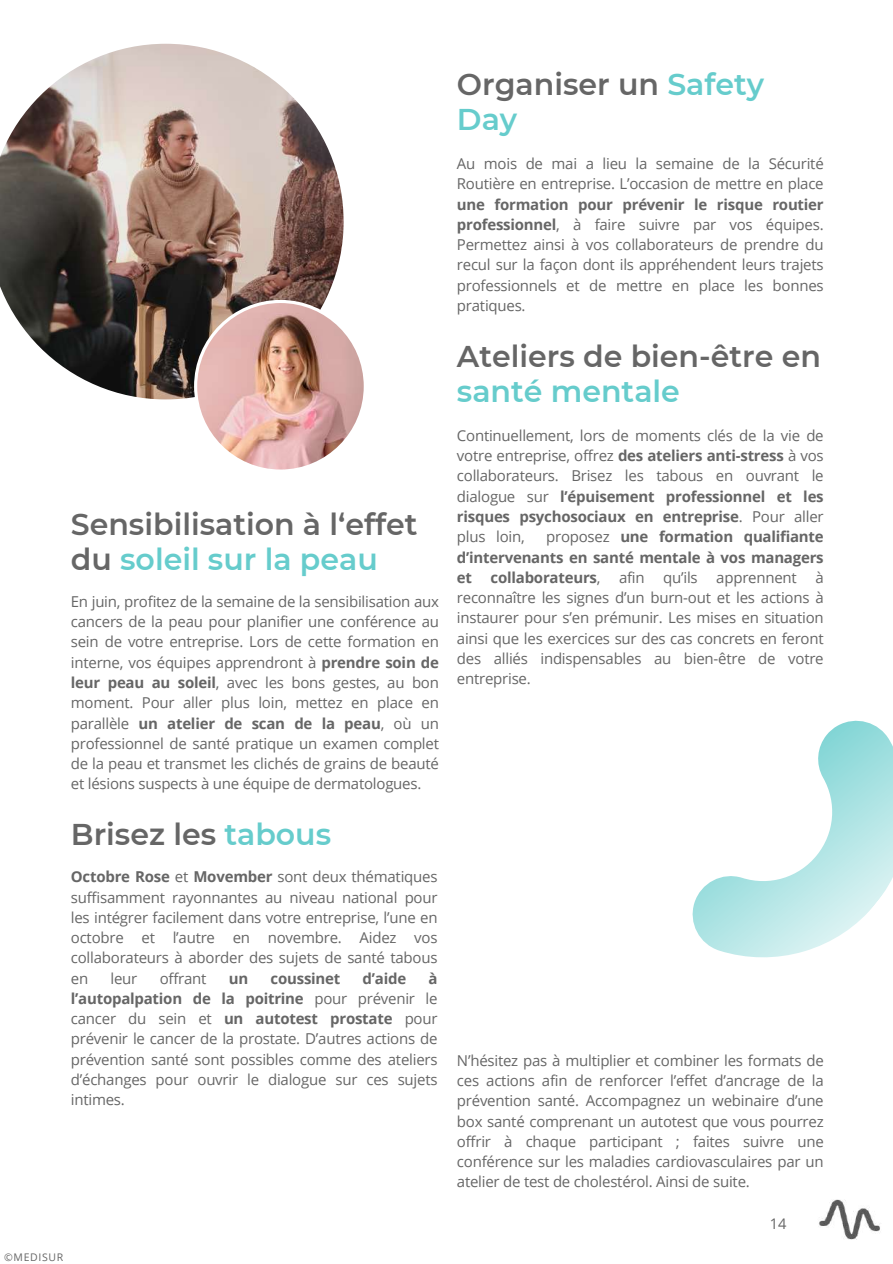
<style>
.page{position:relative;width:893px;height:1264px;background:#fff}
.page>*{position:absolute;margin:0;border:0;box-sizing:border-box;transform-origin:0 0}
.t1{font:600 30px/34.8px "Montserrat";color:#666}
.t2{font:600 30px "Montserrat";color:#6cc}
.t3{font:15px/20.2px "Open Sans";letter-spacing:-.015em;color:#666;text-align:justify}
.t4{font:700 15px "Open Sans";letter-spacing:-.015em;color:#666}
.t5{font:14.7px "Open Sans";color:#666}
.t6{font:10.5px "Open Sans";letter-spacing:.06em;color:#666}
.s1{color:#6cc}
.s2{font-weight:700}
</style>
<div class="page">
<img style="left:819px;top:1199px;width:61px;height:41px">
<img style="left:0;top:44px;width:343px;height:355px">
<img style="left:194px;top:300px;width:170px;height:170px">
<svg style="left:692px;top:720px;width:200px;height:238px"></svg>
<h1 class="t1" style="left:71px;top:506px;width:348px">Sensibilisation à l‘effet du <span class="s1">soleil sur la peau</span></h1>
<p class="t3" style="left:71px;top:591px;width:369px">En juin, profitez de la semaine de la sensibilisation aux cancers de la peau pour planifier une conférence au sein de votre entreprise. Lors de cette formation en interne, vos équipes apprendront à <span class="s2">prendre soin de leur peau au soleil</span>, avec les bons gestes, au bon moment. Pour aller plus loin, mettez en place en parallèle <span class="s2">un atelier de scan de la peau</span>, où un professionnel de santé pratique un examen complet de la peau et transmet les clichés de grains de beauté et lésions suspects à une équipe de dermatologues.</p>
<h1 class="t1" style="left:71px;top:817px;width:262px">Brisez les <span class="s1">tabous</span></h1>
<p class="t3" style="left:71px;top:866px;width:368px"><span class="s2">Octobre Rose</span> et <span class="s2">Movember</span> sont deux thématiques suffisamment rayonnantes au niveau national pour les intégrer facilement dans votre entreprise, l’une en octobre et l’autre en novembre. Aidez vos collaborateurs à aborder des sujets de santé tabous en</p>
<p class="t3" style="left:71px;top:967px;width:368px;text-indent:357px"><span class="s2">à l’autopalpation de la poitrine</span> pour prévenir le cancer du sein et <span class="s2">un autotest prostate</span> pour prévenir le cancer de la prostate. D’autres actions de prévention santé sont possibles comme des ateliers d’échanges pour ouvrir le dialogue sur ces sujets intimes.</p>
<p class="t3" style="left:110px;top:967px;width:28px">leur</p>
<p class="t3" style="left:160px;top:967px;width:48px">offrant</p>
<p class="t4" style="left:229px;top:967px;width:21px">un</p>
<p class="t4" style="left:270px;top:967px;width:71px">coussinet</p>
<p class="t4" style="left:362px;top:967px;width:45px">d’aide</p>
<p class="t6" style="left:4px;top:1249px;width:60px">©MEDISUR</p>
<h1 class="t1" style="left:457px;top:67px;width:309px">Organiser un <span class="s1">Safety<br>Day</span></h1>
<p class="t3" style="left:457px;top:153px;width:368px">Au mois de mai a lieu la semaine de la Sécurité<br>Routière en entreprise. L’occasion de mettre en place</p>
<p class="t3" style="left:457px;top:193px;width:368px"><span class="s2">une formation pour prévenir le risque routier professionnel</span>, à faire suivre par vos équipes.<br>Permettez ainsi à vos collaborateurs de prendre du recul sur la façon dont ils appréhendent leurs trajets professionnels et de mettre en place les bonnes pratiques.</p>
<h1 class="t1" style="left:457px;top:338px;width:365px">Ateliers de bien-être en</h1>
<h1 class="t2" style="left:457px;top:372px;width:224px">santé mentale</h1>
<p class="t3" style="left:457px;top:425px;width:368px">Continuellement, lors de moments clés de la vie de votre entreprise, offrez <span class="s2">des ateliers anti-stress</span> à vos collaborateurs. Brisez les tabous en ouvrant le dialogue sur <span class="s2">l’épuisement professionnel et les risques psychosociaux en entreprise</span>. Pour aller plus loin,</p>
<p class="t3" style="left:457px;top:526px;width:368px;text-indent:89px">proposez <span class="s2">une formation qualifiante d’intervenants en santé mentale à vos managers et collaborateurs</span>, afin qu’ils apprennent à reconnaître les signes d’un burn-out et les actions à instaurer pour s’en prémunir. Les mises en situation ainsi que les exercices sur des cas concrets en feront des alliés indispensables au bien-être de votre entreprise.</p>
<p class="t3" style="left:457px;top:1049px;width:368px">N’hésitez pas à multiplier et combiner les formats de ces actions afin de renforcer l’effet d’ancrage de la prévention santé. Accompagnez un webinaire d’une box santé comprenant un autotest que vous pourrez offrir à chaque participant ; faites suivre une conférence sur les maladies cardiovasculaires par un atelier de test de cholestérol. Ainsi de suite.</p>
<p class="t5" style="left:769px;top:1213px;width:18px">14</p>
</div>
